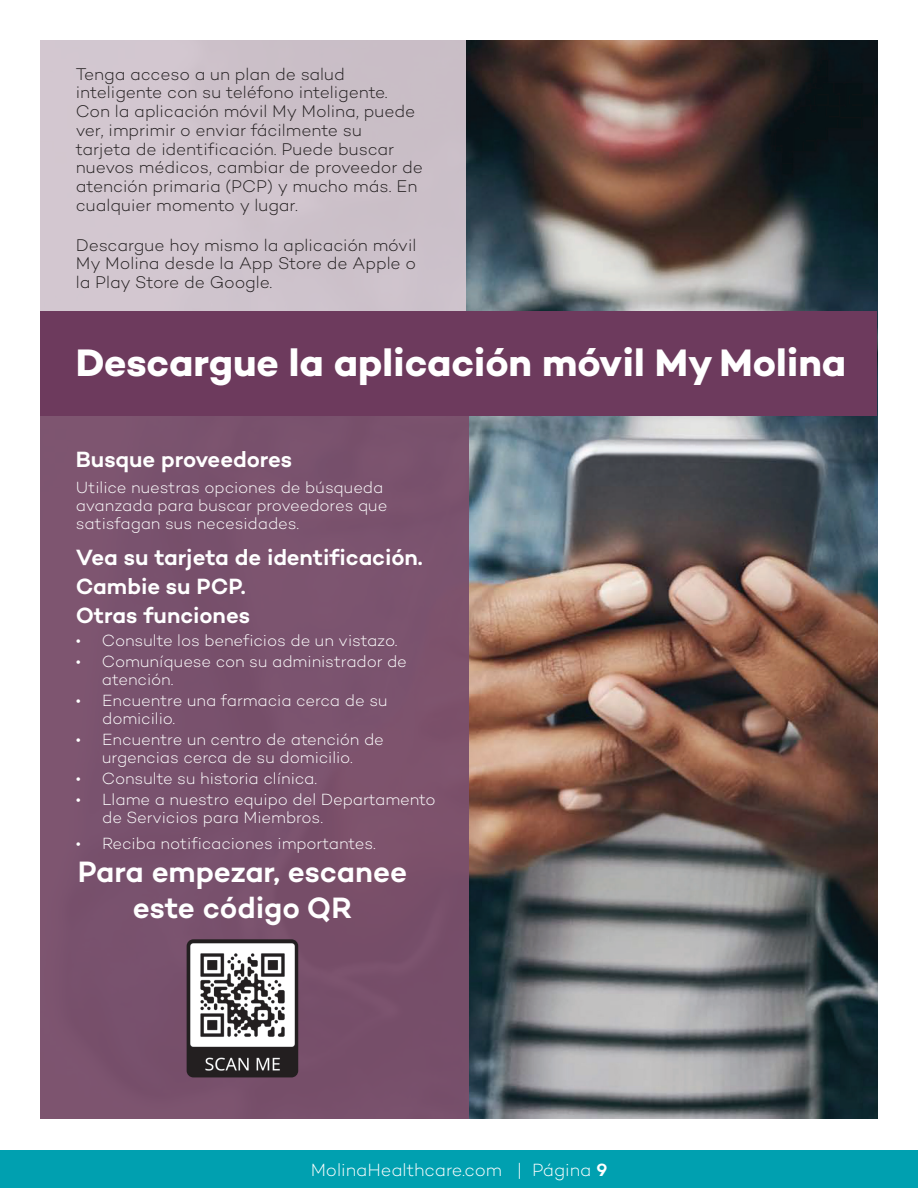
<style>
.page{position:relative;width:918px;height:1188px;background:#fff}
.page>*{position:absolute;margin:0;border:0;box-sizing:border-box;transform-origin:0 0}
.t1{font:700 39px "Campton";letter-spacing:-.005em;color:#fff}
.t2{font:600 30px/36px "Campton";color:#fff;text-align:center}
.t3{font:600 22.5px "Campton";letter-spacing:-.005em;color:#fff}
.t4{font:300 18px "Campton";color:#fff}
.t5{font:300 17.25px/18.8px "Campton";color:#231f20}
.t6{font:300 16.5px/18px "Campton";letter-spacing:-.01em;color:#fff}
.s1{font-weight:600}
</style>
<div class="page">
<div style="left:0;top:1150px;width:918px;height:38px;background:#00a0b0"></div>
<img style="left:466px;top:40px;width:412px;height:1078px">
<div style="left:40px;top:40px;width:426px;height:272px;background:#d4c7d0"></div>
<div style="left:40px;top:408px;width:429px;height:710px;background:#7b506c"></div>
<div style="left:40px;top:312px;width:838px;height:104px;background:#6d3a5d"></div>
<img style="left:187px;top:939px;width:111px;height:138px">
<p class="t5" style="left:76px;top:64px;width:349px">Tenga acceso a un plan de salud inteligente con su teléfono inteligente .<br>Con la aplicación móvil My Molina, puede ver, imprimir o enviar fácilmente su<br>tarjeta de identificación . Puede buscar nuevos médicos, cambiar de proveedor de atención primaria (PCP) y mucho más . En cualquier momento y lugar .</p>
<p class="t5" style="left:76px;top:235px;width:342px;text-align:justify">Descargue hoy mismo la aplicación móvil My Molina desde la App Store de Apple o la Play Store de Google .</p>
<h2 class="t1" style="left:76px;top:338px;width:772px">Descargue la aplicación móvil My Molina</h2>
<h3 class="t3" style="left:76px;top:445px;width:218px">Busque proveedores</h3>
<p class="t6" style="left:76px;top:478px;width:313px">Utilice nuestras opciones de búsqueda avanzada para buscar proveedores que satisfagan sus necesidades .</p>
<p class="t3" style="left:76px;top:543px;width:348px">Vea su tarjeta de identificación.</p>
<p class="t3" style="left:76px;top:572px;width:171px">Cambie su PCP.</p>
<h3 class="t3" style="left:76px;top:601px;width:176px">Otras funciones</h3>
<p class="t6" style="left:76px;top:631px;width:323px">• Consulte los beneficios de un vistazo .</p>
<p class="t6" style="left:102px;top:652px;width:307px;text-indent:-26px">• Comuníquese con su administrador de atención .</p>
<p class="t6" style="left:102px;top:691px;width:287px;text-indent:-26px">• Encuentre una farmacia cerca de su domicilio .</p>
<p class="t6" style="left:76px;top:730px;width:310px;text-align:center">• Encuentre un centro de atención de urgencias cerca de su domicilio .</p>
<p class="t6" style="left:76px;top:769px;width:243px">• Consulte su historia clínica .</p>
<p class="t6" style="left:102px;top:790px;width:335px;text-indent:-26px">• Llame a nuestro equipo del Departamento de Servicios para Miembros .</p>
<p class="t6" style="left:76px;top:834px;width:302px">• Reciba notificaciones importantes .</p>
<h3 class="t2" style="left:78px;top:853px;width:331px">Para empezar, escanee este código QR</h3>
<p class="t4" style="left:311px;top:1159px;width:298px">MolinaHealthcare .com | Página <span class="s1">9</span></p>
</div>
